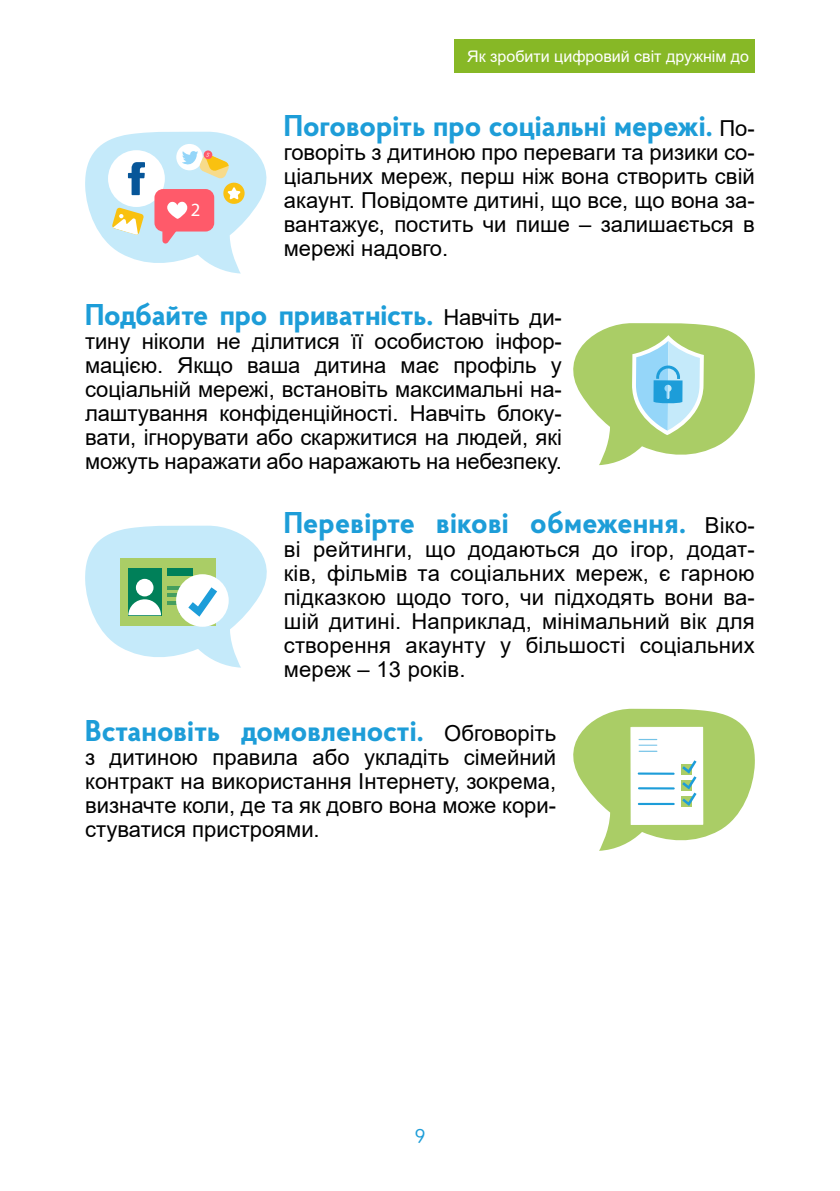
<style>
.page{position:relative;width:840px;height:1191px;background:#fff}
.page>*{position:absolute;margin:0;border:0;box-sizing:border-box;transform-origin:0 0}
.t1{font:700 30px "Proba Pro";color:#1d9dd8}
.t2{font:22px/24px "Arial";color:#000;text-align:justify}
.t3{font:20px "Proba Pro";color:#1d9dd8}
.t4{font:18.6px "Myriad Pro";color:#fff}
.t5{font:16px "Arial";color:#fff}
.s1{font-family:"Arial";font-weight:400;font-size:22px;color:#000}
</style>
<div class="page">
<div style="left:454px;top:40px;width:300px;height:33px;background:#87b826"></div>
<svg style="left:85px;top:525px;width:181px;height:142px"></svg>
<svg style="left:573px;top:323px;width:181px;height:142px"></svg>
<svg style="left:573px;top:708px;width:181px;height:143px"></svg>
<svg style="left:85px;top:131px;width:181px;height:142px"></svg>
<p class="t4" style="left:190px;top:199px;width:11px">2</p>
<p class="t5" style="left:467px;top:45px;width:283px">Як зробити цифровий світ дружнім до</p>
<h1 class="t1" style="left:283px;top:105px;width:472px">Поговоріть про соціальні мережі. <span class="s1">По-</span></h1>
<p class="t2" style="left:283px;top:140px;width:472px">говоріть з дитиною про переваги та ризики со&shy;ціальних мереж, перш ніж вона створить свій акаунт. Повідомте дитині, що все, що вона за&shy;вантажує, постить чи пише – залишається в мережі надовго.</p>
<h1 class="t1" style="left:85px;top:294px;width:478px">Подбайте про приватність. <span class="s1">Навчіть ди-</span></h1>
<p class="t2" style="left:85px;top:329px;width:478px">тину ніколи не ділитися її особистою інфор&shy;мацією. Якщо ваша дитина має профіль у соціальній мережі, встановіть максимальні на&shy;лаштування конфіденційності. Навчіть блоку&shy;вати, ігнорувати або скаржитися на людей, які можуть наражати або наражають на небезпеку.</p>
<h1 class="t1" style="left:283px;top:502px;width:472px">Перевірте вікові обмеження. <span class="s1">Віко-</span></h1>
<p class="t2" style="left:283px;top:537px;width:472px">ві рейтинги, що додаються до ігор, додат&shy;ків, фільмів та соціальних мереж, є гарною підказкою щодо того, чи підходять вони ва&shy;шій дитині. Наприклад, мінімальний вік для створення акаунту у більшості соціальних мереж – 13 років.</p>
<h1 class="t1" style="left:85px;top:710px;width:472px">Встановіть домовленості. <span class="s1">Обговоріть</span></h1>
<p class="t2" style="left:85px;top:745px;width:472px">з дитиною правила або укладіть сімейний контракт на використання Інтернету, зокрема, визначте коли, де та як довго вона може кори&shy;стуватися пристроями.</p>
<p class="t3" style="left:414px;top:1123px;width:12px">9</p>
</div>
